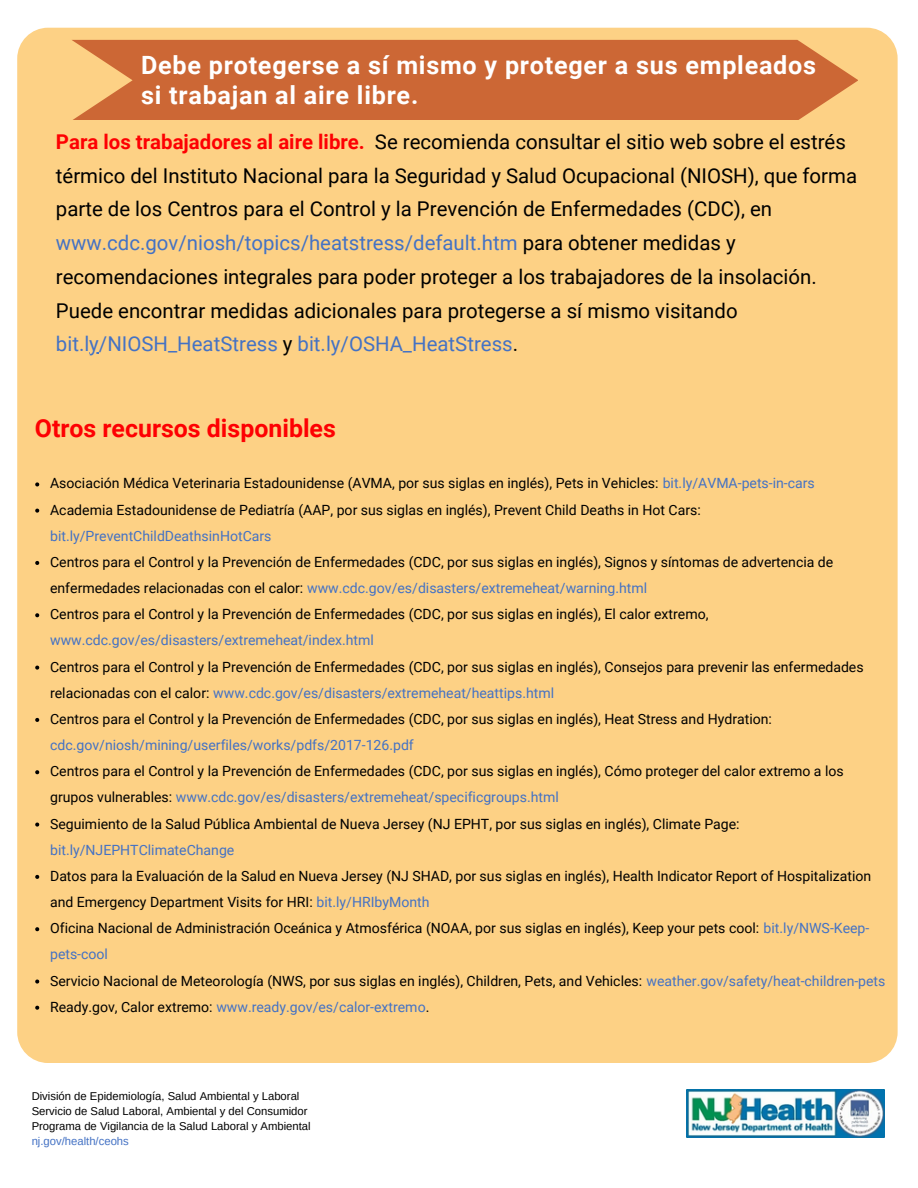
<style>
.page{position:relative;width:918px;height:1188px;background:#fff}
.page>*{position:absolute;margin:0;border:0;box-sizing:border-box;transform-origin:0 0}
.t1{font:700 25.2px/29.7px "Roboto";letter-spacing:.03em;color:#fff}
.t2{font:700 24.9px "Roboto";color:#fe0002}
.t3{font:20.4px/33.8px "Roboto";color:#000}
.t4{font:14.1px/26.1px "Roboto";color:#000}
.t5{font:14.1px "Roboto";color:#4472c4}
.t6{font:11.25px/15px "Arimo";color:#000}
.t7{font:11.25px "Arimo";color:#4472c4}
.s1{font-weight:700;color:#fe0002}
.s2{color:#4472c4}
</style>
<div class="page">
<img style="left:687px;top:1089px;width:198px;height:49px">
<div style="left:17px;top:28px;width:881px;height:1035px;background:#fdd185;border-radius:31px"></div>
<svg style="left:72px;top:40px;width:786px;height:80px;background:#cf6f3b"></svg>
<svg style="left:35px;top:482px;width:4px;height:4px"></svg>
<svg style="left:35px;top:509px;width:4px;height:4px"></svg>
<svg style="left:35px;top:561px;width:4px;height:4px"></svg>
<svg style="left:35px;top:613px;width:4px;height:4px"></svg>
<svg style="left:35px;top:666px;width:4px;height:4px"></svg>
<svg style="left:35px;top:718px;width:4px;height:4px"></svg>
<svg style="left:35px;top:770px;width:4px;height:4px"></svg>
<svg style="left:35px;top:823px;width:4px;height:4px"></svg>
<svg style="left:35px;top:875px;width:4px;height:4px"></svg>
<svg style="left:35px;top:927px;width:4px;height:4px"></svg>
<svg style="left:35px;top:980px;width:4px;height:4px"></svg>
<svg style="left:35px;top:1006px;width:4px;height:4px"></svg>
<h1 class="t1" style="left:141px;top:51px;width:677px">Debe protegerse a sí mismo y proteger a sus empleados si trabajan al aire libre.</h1>
<p class="t3" style="left:56px;top:125px;width:803px"><span class="s1">Para los trabajadores al aire libre.</span> Se recomienda consultar el sitio web sobre el estrés térmico del Instituto Nacional para la Seguridad y Salud Ocupacional (NIOSH), que forma parte de los Centros para el Control y la Prevención de Enfermedades (CDC), en <span class="s2">www.cdc.gov/niosh/topics/heatstress/default.htm</span> para obtener medidas y recomendaciones integrales para poder proteger a los trabajadores de la insolación.<br>Puede encontrar medidas adicionales para protegerse a sí mismo visitando <span class="s2">bit.ly/NIOSH_HeatStress</span> y <span class="s2">bit.ly/OSHA_HeatStress</span>.</p>
<h2 class="t2" style="left:35px;top:414px;width:303px">Otros recursos disponibles</h2>
<p class="t4" style="left:50px;top:471px;width:766px">Asociación Médica Veterinaria Estadounidense (AVMA, por sus siglas en inglés), Pets in Vehicles: <span class="s2">bit.ly/AVMA-pets-in-cars<br></span>Academia Estadounidense de Pediatría (AAP, por sus siglas en inglés), Prevent Child Deaths in Hot Cars:</p>
<p class="t5" style="left:50px;top:528px;width:223px">bit.ly/PreventChildDeathsinHotCars</p>
<p class="t4" style="left:50px;top:549px;width:785px">Centros para el Control y la Prevención de Enfermedades (CDC, por sus siglas en inglés), Signos y síntomas de advertencia de enfermedades relacionadas con el calor: <span class="s2">www.cdc.gov/es/disasters/extremeheat/warning.html<br></span>Centros para el Control y la Prevención de Enfermedades (CDC, por sus siglas en inglés), El calor extremo,</p>
<p class="t5" style="left:50px;top:632px;width:325px">www.cdc.gov/es/disasters/extremeheat/index.html</p>
<p class="t4" style="left:50px;top:654px;width:815px">Centros para el Control y la Prevención de Enfermedades (CDC, por sus siglas en inglés), Consejos para prevenir las enfermedades relacionadas con el calor: <span class="s2">www.cdc.gov/es/disasters/extremeheat/heattips.html<br></span>Centros para el Control y la Prevención de Enfermedades (CDC, por sus siglas en inglés), Heat Stress and Hydration:</p>
<p class="t5" style="left:50px;top:737px;width:365px">cdc.gov/niosh/mining/userfiles/works/pdfs/2017-126.pdf</p>
<p class="t4" style="left:50px;top:758px;width:795px">Centros para el Control y la Prevención de Enfermedades (CDC, por sus siglas en inglés), Cómo proteger del calor extremo a los grupos vulnerables: <span class="s2">www.cdc.gov/es/disasters/extremeheat/specificgroups.html<br></span>Seguimiento de la Salud Pública Ambiental de Nueva Jersey (NJ EPHT, por sus siglas en inglés), Climate Page:</p>
<p class="t5" style="left:50px;top:842px;width:186px">bit.ly/NJEPHTClimateChange</p>
<p class="t4" style="left:50px;top:863px;width:837px">Datos para la Evaluación de la Salud en Nueva Jersey (NJ SHAD, por sus siglas en inglés), Health Indicator Report of Hospitalization and Emergency Department Visits for HRI: <span class="s2">bit.ly/HRIbyMonth<br></span>Oficina Nacional de Administración Oceánica y Atmosférica (NOAA, por sus siglas en inglés), Keep your pets cool: <span class="s2">bit.ly/NWS-Keep&shy;pets-cool<br></span>Servicio Nacional de Meteorología (NWS, por sus siglas en inglés), Children, Pets, and Vehicles: <span class="s2">weather.gov/safety/heat-children-pets </span>Ready.gov, Calor extremo: <span class="s2">www.ready.gov/es/calor-extremo</span>.</p>
<p class="t6" style="left:32px;top:1088px;width:281px">División de Epidemiología, Salud Ambiental y Laboral<br>Servicio de Salud Laboral, Ambiental y del Consumidor<br>Programa de Vigilancia de la Salud Laboral y Ambiental</p>
<p class="t7" style="left:32px;top:1135px;width:99px">nj.gov/health/ceohs</p>
</div>
